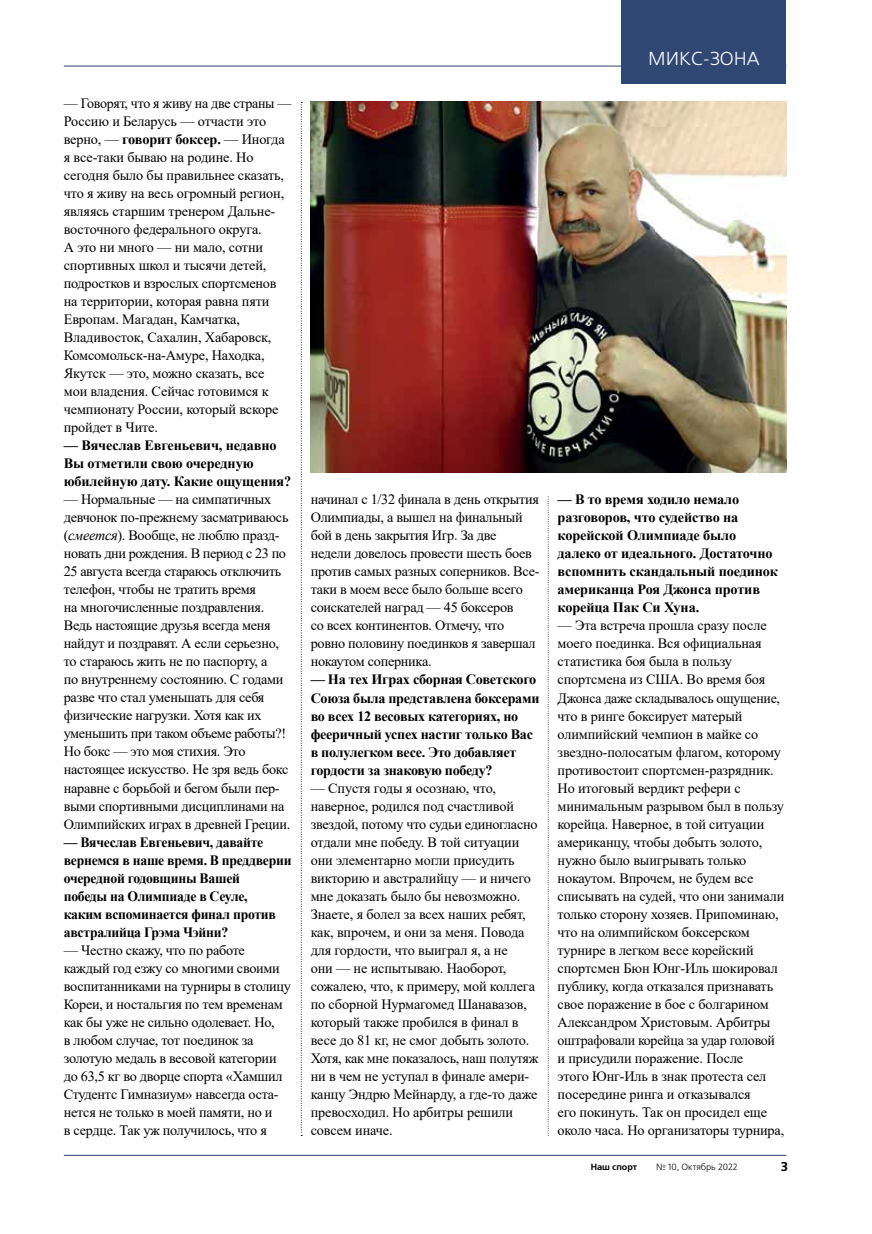
<style>
.page{position:relative;width:872px;height:1234px;background:#fff}
.page>*{position:absolute;margin:0;border:0;box-sizing:border-box;transform-origin:0 0}
.t1{font:18.75px "Free Set C";color:#fff}
.t2{font:14.25px/18px "Times New Roman";letter-spacing:-.02em;color:#000}
.t3{font:700 14.25px/18px "Times New Roman";letter-spacing:-.02em;color:#000}
.t4{font:700 14.25px/18px "Times New Roman";letter-spacing:-.02em;color:#000;scale:.96 1}
.t5{font:700 12.75px "Free Set C";color:#000}
.t6{font:9px "Free Set C";color:#000}
.t7{font:700 9px "Free Set C";color:#000}
.s1{font-weight:700}
.s2{font-style:italic}
</style>
<div class="page">
<hr style="left:64px;top:66px;width:722px;height:1px;background:#304774">
<div style="left:621px;top:0;width:165px;height:83px;background:#304774"></div>
<hr style="left:64px;top:1154px;width:722px;height:1px;background:#304774">
<img style="left:311px;top:101px;width:475px;height:371px">
<svg style="left:301px;top:102px;width:1px;height:1031px"></svg>
<svg style="left:548px;top:496px;width:1px;height:640px"></svg>
<p class="t2" style="left:64px;top:94px;width:229px">— Говорят, что я живу на две страны —<br>Россию и Беларусь — отчасти это верно, — <span class="s1">говорит боксер.</span> — Иногда я все-таки бываю на родине. Но сегодня было бы правильнее сказать, что я живу на весь огромный регион, являясь старшим тренером Дальне&shy;восточного федерального округа.<br>А это ни много — ни мало, сотни спортивных школ и тысячи детей, подростков и взрослых спортсменов на территории, которая равна пяти<br>Европам. Магадан, Камчатка,<br>Владивосток, Сахалин, Хабаровск,<br>Комсомольск-на-Амуре, Находка,<br>Якутск — это, можно сказать, все<br>мои владения. Сейчас готовимся к чемпионату России, который вскоре пройдет в Чите.</p>
<p class="t3" style="left:64px;top:436px;width:229px">— Вячеслав Евгеньевич, недавно<br>Вы отметили свою очередную юбилейную дату. Какие ощущения?</p>
<p class="t2" style="left:64px;top:490px;width:228px">— Нормальные — на симпатичных девчонок по-прежнему засматриваюсь (<span class="s2">смеется</span>). Вообще, не люблю празд&shy;новать дни рождения. В период с 23 по 25 августа всегда стараюсь отключить телефон, чтобы не тратить время<br>на многочисленные поздравления.<br>Ведь настоящие друзья всегда меня найдут и поздравят. А если серьезно, то стараюсь жить не по паспорту, а<br>по внутреннему состоянию. С годами разве что стал уменьшать для себя физические нагрузки. Хотя как их уменьшить при таком объеме работы?!<br>Но бокс — это моя стихия. Это настоящее искусство. Не зря ведь бокс наравне с борьбой и бегом были пер&shy;выми спортивными дисциплинами на Олимпийских играх в древней Греции.</p>
<p class="t4" style="left:64px;top:832px;width:239px">— Вячеслав Евгеньевич, давайте вернемся в наше время. В преддверии очередной годовщины Вашей<br>победы на Олимпиаде в Сеуле,<br>каким вспоминается финал против австралийца Грэма Чэйни?</p>
<p class="t2" style="left:64px;top:940px;width:229px">— Честно скажу, что по работе каждый год езжу со многими своими воспитанниками на турниры в столицу Кореи, и ностальгия по тем временам как бы уже не сильно одолевает. Но,<br>в любом случае, тот поединок за золотую медаль в весовой категории до 63,5 кг во дворце спорта «Хамшил Студентс Гимназиум» навсегда оста&shy;нется не только в моей памяти, но и<br>в сердце. Так уж получилось, что я</p>
<h1 class="t1" style="left:648px;top:49px;width:113px">МИКС-ЗОНА</h1>
<p class="t2" style="left:311px;top:490px;width:230px">начинал с 1/32 финала в день открытия<br>Олимпиады, а вышел на финальный бой в день закрытия Игр. За две недели довелось провести шесть боев против самых разных соперников. Все&shy;таки в моем весе было больше всего соискателей наград — 45 боксеров<br>со всех континентов. Отмечу, что ровно половину поединков я завершал нокаутом соперника.</p>
<p class="t3" style="left:311px;top:670px;width:230px">— На тех Играх сборная Советского Союза была представлена боксерами во всех 12 весовых категориях, но фееричный успех настиг только Вас в полулегком весе. Это добавляет гордости за знаковую победу?</p>
<p class="t2" style="left:311px;top:778px;width:229px">— Спустя годы я осознаю, что, наверное, родился под счастливой звездой, потому что судьи единогласно отдали мне победу. В той ситуации они элементарно могли присудить викторию и австралийцу — и ничего мне доказать было бы невозможно.<br>Знаете, я болел за всех наших ребят, как, впрочем, и они за меня. Повода для гордости, что выиграл я, а не<br>они — не испытываю. Наоборот, сожалею, что, к примеру, мой коллега по сборной Нурмагомед Шанавазов, который также пробился в финал в весе до 81 кг, не смог добыть золото.<br>Хотя, как мне показалось, наш полутяж ни в чем не уступал в финале амери&shy;канцу Эндрю Мейнарду, а где-то даже превосходил. Но арбитры решили совсем иначе.</p>
<p class="t3" style="left:557px;top:490px;width:222px">— В то время ходило немало разговоров, что судейство на корейской Олимпиаде было далеко от идеального. Достаточно вспомнить скандальный поединок американца Роя Джонса против корейца Пак Си Хуна.</p>
<p class="t2" style="left:557px;top:616px;width:228px">— Эта встреча прошла сразу после моего поединка. Вся официальная статистика боя была в пользу спортсмена из США. Во время боя Джонса даже складывалось ощущение, что в ринге боксирует матерый олимпийский чемпион в майке со звездно-полосатым флагом, которому противостоит спортсмен-разрядник.<br>Но итоговый вердикт рефери с минимальным разрывом был в пользу корейца. Наверное, в той ситуации американцу, чтобы добыть золото, нужно было выигрывать только нокаутом. Впрочем, не будем все списывать на судей, что они занимали только сторону хозяев. Припоминаю, что на олимпийском боксерском турнире в легком весе корейский спортсмен Бюн Юнг-Иль шокировал публику, когда отказался признавать свое поражение в бое с болгарином Александром Христовым. Арбитры оштрафовали корейца за удар головой и присудили поражение. После<br>этого Юнг-Иль в знак протеста сел посередине ринга и отказывался<br>его покинуть. Так он просидел еще около часа. Но организаторы турнира,</p>
<p class="t7" style="left:590px;top:1161px;width:48px">Наш спорт</p>
<p class="t6" style="left:656px;top:1161px;width:83px">№ 10, Октябрь 2022</p>
<p class="t5" style="left:780px;top:1158px;width:9px">3</p>
</div>
